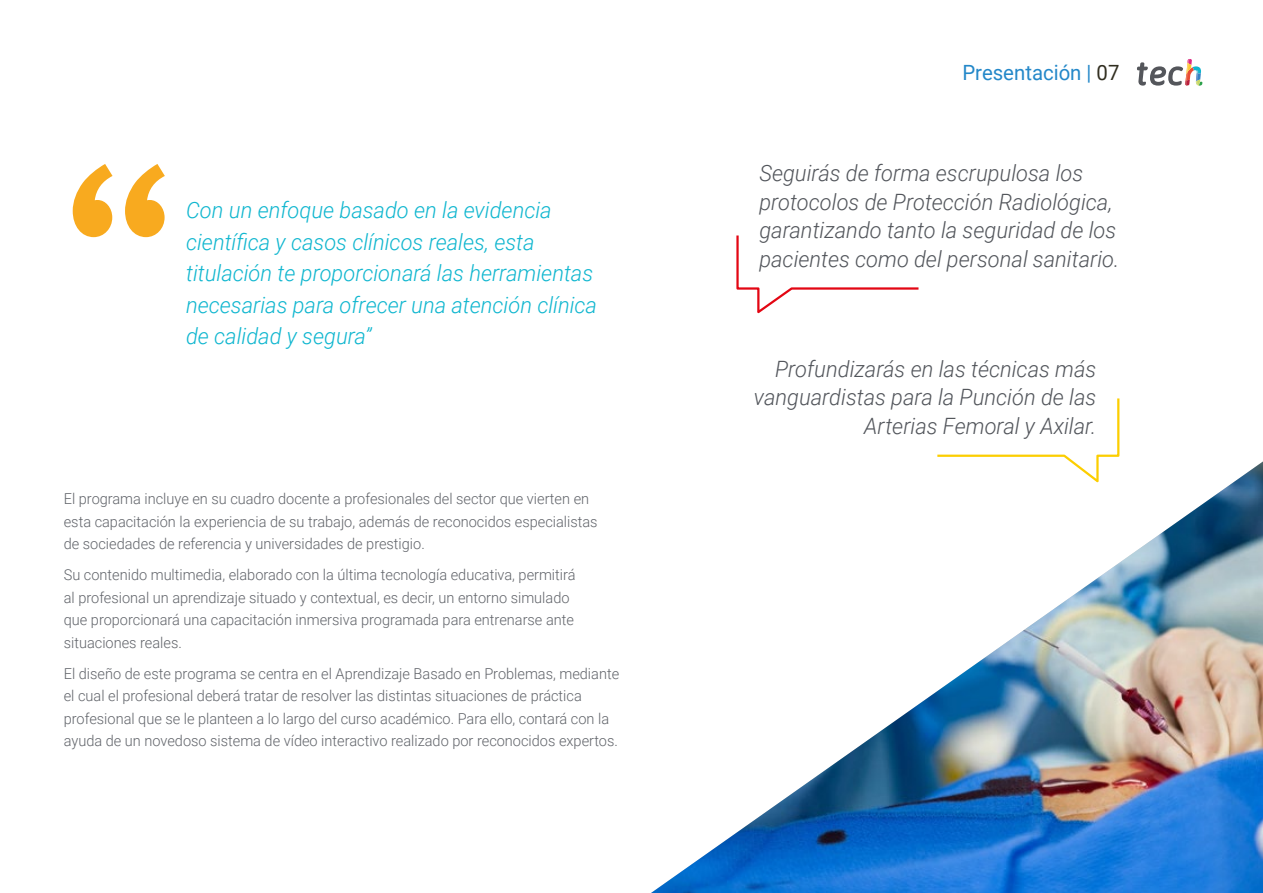
<style>
.page{position:relative;width:1263px;height:893px;background:#fff}
.page>*{position:absolute;margin:0;border:0;box-sizing:border-box;transform-origin:0 0}
.t1{font:italic 300 22.5px/28.5px "Roboto";color:#52555b;text-align:right}
.t2{font:italic 300 22.5px/31.5px "Roboto";color:#0fb6cf}
.t3{font:21px "Roboto";color:#2488c9}
.t4{font:300 15px/22.5px "Roboto";color:#61646a}
.s1{color:#312e20}
</style>
<div class="page">
<img style="left:651px;top:461px;width:612px;height:432px">
<svg style="left:935px;top:398px;width:185px;height:88px"></svg>
<svg style="left:736px;top:235px;width:183px;height:79px"></svg>
<svg style="left:73px;top:164px;width:92px;height:73px"></svg>
<svg style="left:1137px;top:59px;width:65px;height:27px"></svg>
<h1 class="t2" style="left:186px;top:194px;width:412px">Con un enfoque basado en la evidencia científica y casos clínicos reales, esta titulación te proporcionará las herramientas necesarias para ofrecer una atención clínica de calidad y segura”</h1>
<p class="t4" style="left:64px;top:487px;width:535px">El programa incluye en su cuadro docente a profesionales del sector que vierten en esta capacitación la experiencia de su trabajo, además de reconocidos especialistas de sociedades de referencia y universidades de prestigio.</p>
<p class="t4" style="left:64px;top:563px;width:513px">Su contenido multimedia, elaborado con la última tecnología educativa, permitirá al profesional un aprendizaje situado y contextual, es decir, un entorno simulado que proporcionará una capacitación inmersiva programada para entrenarse ante situaciones reales.</p>
<p class="t4" style="left:64px;top:662px;width:557px">El diseño de este programa se centra en el Aprendizaje Basado en Problemas, mediante el cual el profesional deberá tratar de resolver las distintas situaciones de práctica profesional que se le planteen a lo largo del curso académico. Para ello, contará con la ayuda de un novedoso sistema de vídeo interactivo realizado por reconocidos expertos.</p>
<h2 class="t3" style="left:962px;top:57px;width:159px">Presentación | <span class="s1">07</span></h2>
<h1 class="t1" style="left:759px;top:158px;width:361px;text-align:left">Seguirás de forma escrupulosa los protocolos de Protección Radiológica, garantizando tanto la seguridad de los pacientes como del personal sanitario.</h1>
<h1 class="t1" style="left:754px;top:354px;width:344px">Profundizarás en las técnicas más vanguardistas para la Punción de las<br>Arterias Femoral y Axilar.</h1>
</div>
